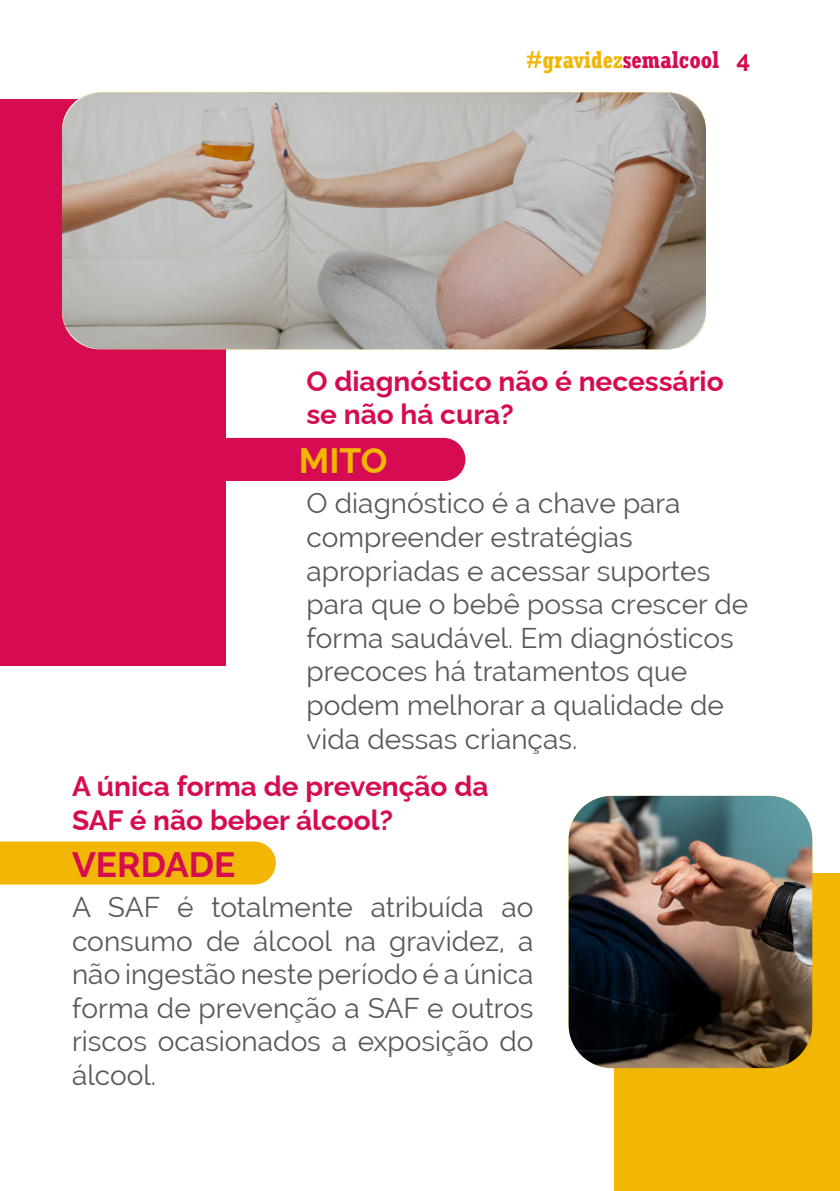
<style>
.page{position:relative;width:840px;height:1191px;background:#fff}
.page>*{position:absolute;margin:0;border:0;box-sizing:border-box;transform-origin:0 0}
.t1{font:100 35.2px "Raleway";color:#d60b52}
.t2{font:100 35.2px "Raleway";color:#f2b705}
.t3{font:28px/33.6px "Raleway";color:#58595b}
.t4{font:100 28px/33.6px "Raleway";color:#d60b52}
.t5{font:700 condensed 24px "Rockwell";color:#f2b705}
.s1{color:#d60b52}
.s2{font-family:"Raleway";font-weight:100;font-stretch:normal;color:#d60b52}
</style>
<div class="page">
<div style="left:614px;top:873px;width:225px;height:318px;background:#f2b705"></div>
<div style="left:0;top:99px;width:225px;height:567px;background:#d60b52"></div>
<img style="left:568px;top:796px;width:243px;height:272px">
<svg style="left:62px;top:92px;width:643px;height:257px;background:#b3a8a0"></svg>
<div style="left:225px;top:438px;width:240px;height:43px;background:#d60b52"></div>
<div style="left:0;top:841px;width:276px;height:43px;background:#f2b705"></div>
<p class="t5" style="left:526px;top:45px;width:225px">#gravidez<span class="s1">semalcool</span> <span class="s2">4</span></p>
<p class="t4" style="left:306px;top:361px;width:418px">O diagnóstico não é necessário se não há cura?</p>
<p class="t2" style="left:299px;top:432px;width:90px">MITO</p>
<p class="t3" style="left:306px;top:486px;width:443px">O diagnóstico é a chave para compreender estratégias apropriadas e acessar suportes para que o bebê possa crescer de forma saudável. Em diagnósticos precoces há tratamentos que podem melhorar a qualidade de vida dessas crianças.</p>
<p class="t4" style="left:72px;top:766px;width:417px">A única forma de prevenção da<br>SAF é não beber álcool?</p>
<p class="t1" style="left:72px;top:836px;width:164px">VERDADE</p>
<p class="t3" style="left:72px;top:890px;width:462px;text-align:justify">A SAF é totalmente atribuída ao consumo de álcool na gravidez, a não ingestão neste período é a única forma de prevenção a SAF e outros riscos ocasionados a exposição do álcool.</p>
</div>
